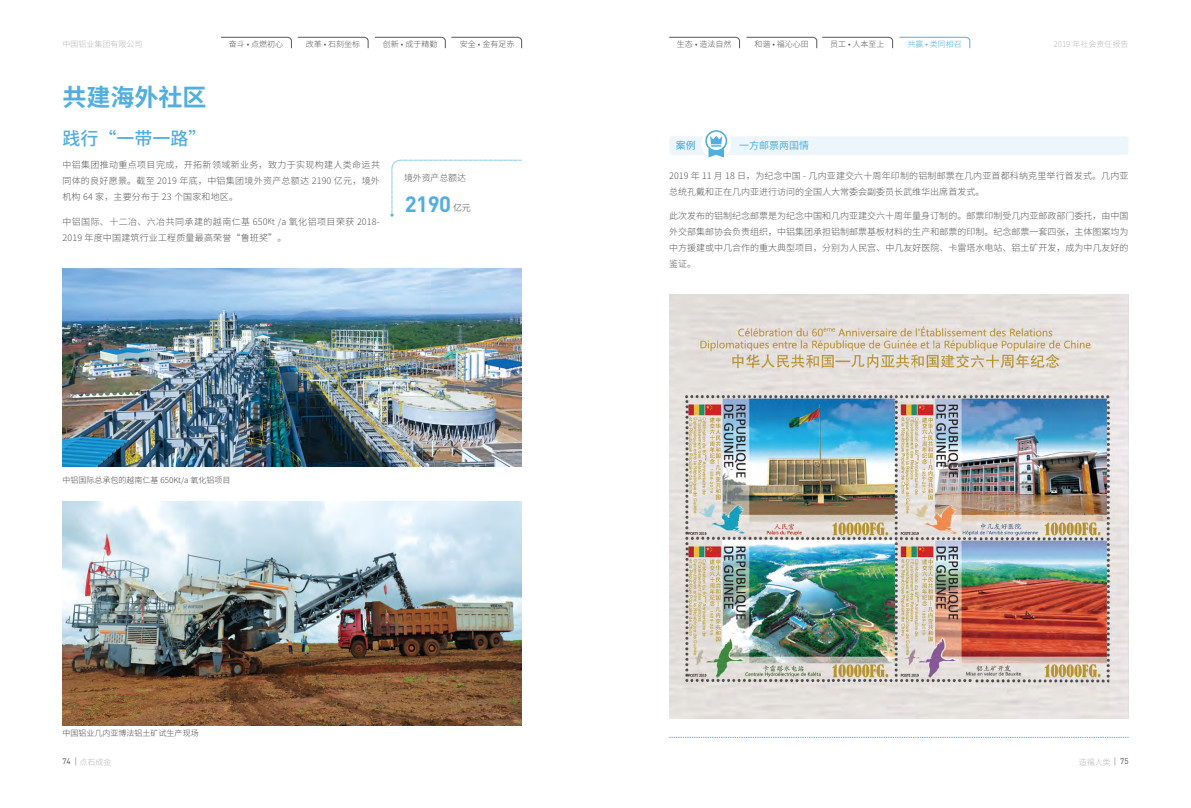
<style>
.page{position:relative;width:1191px;height:808px;background:#fff}
.page>*{position:absolute;margin:0;border:0;box-sizing:border-box;transform-origin:0 0}
.t1{font:700 24px "Source Han Sans CN";color:#51aede}
.t2{font:700 22px "DIN";color:#51aede}
.t3{font:500 18px "Source Han Sans CN";color:#51aede}
.t4{font:10px "Source Han Sans CN";color:#51aede}
.t5{font:500 10px "Source Han Sans CN";color:#51aede}
.t6{font:300 9px/16px "Source Han Sans CN";color:#595757}
.t7{font:300 9px/16px "Source Han Sans CN";letter-spacing:.025em;color:#595757;text-align:justify}
.t8{font:300 9px "Source Han Sans CN";letter-spacing:-.02em;color:#595757}
.t9{font:300 9px "Source Han Sans CN";color:#4c4948}
.t10{font:300 8px "Source Han Sans CN";color:#595757}
.t11{font:300 8px "Source Han Sans CN";color:#4c4948}
.t12{font:300 8px "Source Han Sans CN";color:#b5b6b6}
.t13{font:300 8px "Source Han Sans CN";color:#51aede}
.t14{font:8px "DIN";color:#4c4948}
.s1{font-size:8px}
.s2{font-family:"DIN";font-weight:400;color:#4c4948}
</style>
<div class="page">
<svg style="left:669px;top:37px;width:71px;height:11px"></svg>
<svg style="left:746px;top:37px;width:147px;height:11px"></svg>
<svg style="left:451px;top:37px;width:71px;height:11px"></svg>
<svg style="left:375px;top:37px;width:70px;height:11px"></svg>
<svg style="left:221px;top:37px;width:147px;height:11px"></svg>
<svg style="left:899px;top:37px;width:71px;height:11px"></svg>
<img style="left:669px;top:295px;width:459px;height:424px">
<img style="left:62px;top:268px;width:460px;height:199px">
<svg style="left:669px;top:737px;width:459px;height:1px"></svg>
<svg style="left:669px;top:130px;width:459px;height:28px"></svg>
<svg style="left:390px;top:160px;width:132px;height:57px"></svg>
<img style="left:63px;top:501px;width:459px;height:225px">
<p class="t12" style="left:62px;top:40px;width:82px">中国铝业集团有限公司</p>
<p class="t10" style="left:229px;top:40px;width:56px">奋斗 • 点燃初心</p>
<p class="t10" style="left:306px;top:40px;width:56px">改革 • 石刻坐标</p>
<p class="t10" style="left:383px;top:40px;width:56px">创新 • 成于精勤</p>
<p class="t10" style="left:460px;top:40px;width:56px">安全 • 金有足赤</p>
<p class="t10" style="left:677px;top:40px;width:56px">生态 • 造法自然</p>
<p class="t10" style="left:754px;top:40px;width:56px">和谐 • 福沁心田</p>
<p class="t10" style="left:830px;top:40px;width:56px">员工 • 人本至上</p>
<p class="t12" style="left:1053px;top:40px;width:77px">2019 年社会责任报告</p>
<p class="t13" style="left:907px;top:40px;width:56px">共赢 • 类同相召</p>
<h1 class="t1" style="left:62px;top:84px;width:145px">共建海外社区</h1>
<h3 class="t3" style="left:62px;top:128px;width:145px">践行“一带一路”</h3>
<p class="t7" style="left:62px;top:157px;width:319px">中铝集团推动重点项目完成，开拓新领域新业务，致力于实现构建人类命运共同体的良好愿景。截至 2019 年底，中铝集团境外资产总额达 2190 亿元，境外机构 64 家，主要分布于 23 个国家和地区。</p>
<p class="t7" style="left:62px;top:213px;width:319px">中铝国际、十二冶、六冶共同承建的越南仁基 650<span class="s1">K</span>t /a 氧化铝项目荣获 2018-<br>2019 年度中国建筑行业工程质量最高荣誉“鲁班奖”。</p>
<p class="t8" style="left:404px;top:172px;width:63px">境外资产总额达</p>
<h2 class="t2" style="left:405px;top:190px;width:48px">2190</h2>
<p class="t9" style="left:453px;top:203px;width:19px">亿元</p>
<p class="t11" style="left:63px;top:475px;width:169px">中铝国际总承包的越南仁基 650Kt/a 氧化铝项目</p>
<p class="t11" style="left:63px;top:729px;width:138px">中国铝业几内亚博法铝土矿试生产现场</p>
<p class="t5" style="left:676px;top:140px;width:21px">案例</p>
<p class="t4" style="left:739px;top:140px;width:71px">一方邮票两国情</p>
<p class="t6" style="left:669px;top:168px;width:461px">2019 年 11 月 18 日，为纪念中国 - 几内亚建交六十周年印制的铝制邮票在几内亚首都科纳克里举行首发式。几内亚总统孔戴和正在几内亚进行访问的全国人大常委会副委员长武维华出席首发式。</p>
<p class="t6" style="left:669px;top:208px;width:461px;text-align:justify">此次发布的铝制纪念邮票是为纪念中国和几内亚建交六十周年量身订制的。邮票印制受几内亚邮政部门委托，由中国外交部集邮协会负责组织，中铝集团承担铝制邮票基板材料的生产和邮票的印制。纪念邮票一套四张，主体图案均为中方援建或中几合作的重大典型项目，分别为人民宫、中几友好医院、卡雷塔水电站、铝土矿开发，成为中几友好的鉴证。</p>
<p class="t12" style="left:79px;top:757px;width:33px">点石成金</p>
<p class="t14" style="left:62px;top:756px;width:10px">74</p>
<p class="t12" style="left:1078px;top:757px;width:51px">造福人类 <span class="s2">75</span></p>
</div>
